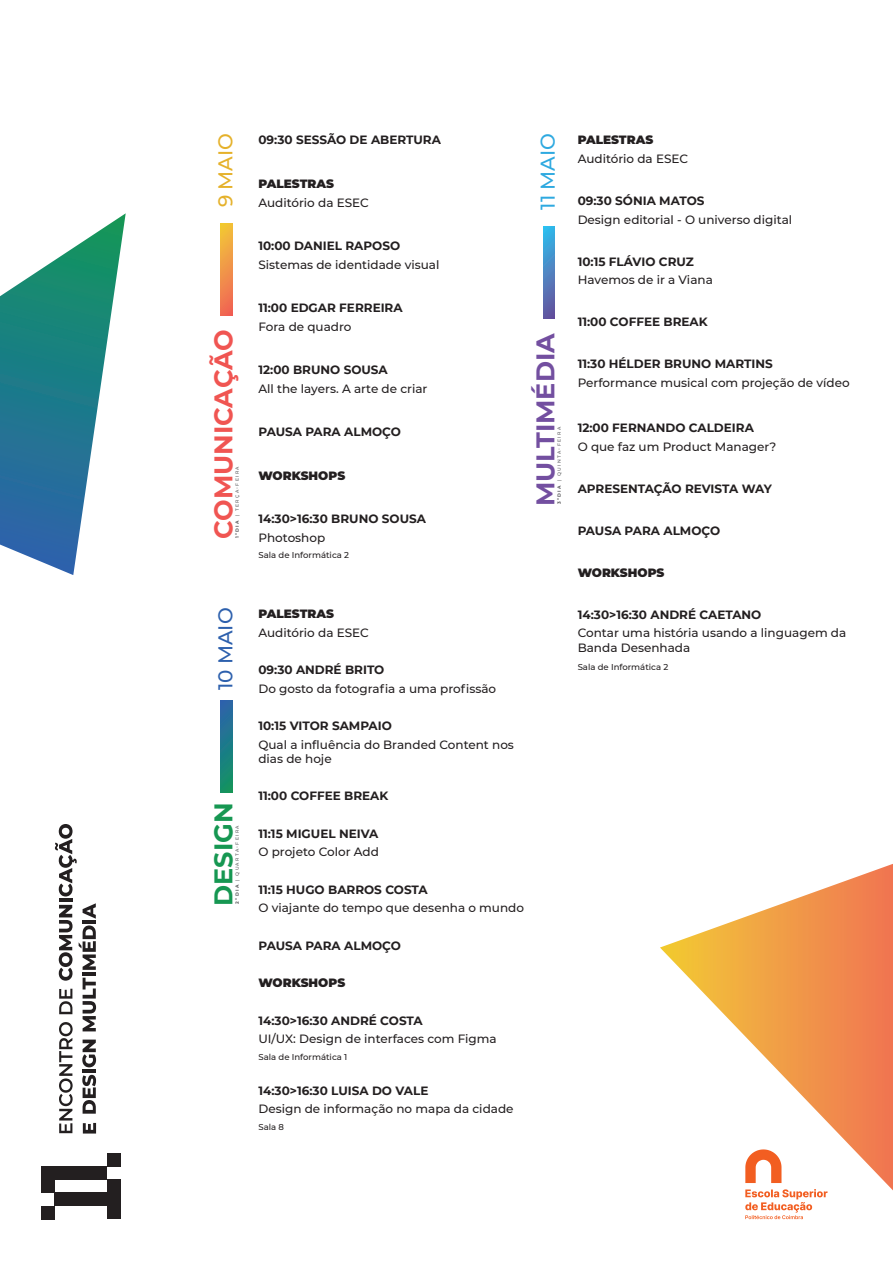
<style>
.page{position:relative;width:893px;height:1263px;background:#fff}
.page>*{position:absolute;margin:0;border:0;box-sizing:border-box;transform-origin:0 0}
.t1{font:700 25.5px "Montserrat";color:#f05552}
.t2{font:700 25.5px "Montserrat";color:#734fa0}
.t3{font:700 25.5px "Montserrat";color:#169752}
.t4{font:500 19.95px "Montserrat";color:#2d60ad}
.t5{font:500 19.95px "Montserrat";color:#2ea9e0}
.t6{font:500 19.95px "Montserrat";color:#e5b12a}
.t7{font:500 12px/14.4px "Montserrat";color:#231f20}
.t8{font:700 12px "Montserrat";color:#231f20}
.t9{font:900 12px "Montserrat";color:#231f20}
.t10{font:500 8.55px "Montserrat";color:#231f20}
.t11{font:500 4.5px "Montserrat";letter-spacing:.3em;color:#565759}
.s1{font-weight:700}
</style>
<div class="page">
<div style="left:41px;top:1206px;width:13px;height:13px;background:#231f20"></div>
<div style="left:107px;top:1179px;width:13px;height:40px;background:#231f20"></div>
<div style="left:54px;top:1193px;width:53px;height:13px;background:#231f20"></div>
<div style="left:54px;top:1166px;width:53px;height:13px;background:#231f20"></div>
<div style="left:41px;top:1166px;width:13px;height:27px;background:#231f20"></div>
<div style="left:107px;top:1153px;width:13px;height:13px;background:#231f20"></div>
<svg style="left:59px;top:1022px;width:14px;height:111px"></svg>
<svg style="left:59px;top:989px;width:13px;height:25px"></svg>
<svg style="left:59px;top:905px;width:14px;height:76px"></svg>
<hr style="left:59px;top:898px;width:13px;height:4px;background:#231f20">
<svg style="left:55px;top:824px;width:22px;height:72px"></svg>
<svg style="left:83px;top:1123px;width:13px;height:10px"></svg>
<svg style="left:82px;top:1075px;width:14px;height:39px"></svg>
<hr style="left:83px;top:1069px;width:13px;height:4px;background:#231f20">
<svg style="left:82px;top:1039px;width:14px;height:28px"></svg>
<svg style="left:83px;top:978px;width:13px;height:53px"></svg>
<hr style="left:83px;top:972px;width:13px;height:4px;background:#231f20">
<svg style="left:79px;top:903px;width:17px;height:67px"></svg>
<svg style="left:745px;top:1190px;width:82px;height:29px"></svg>
<svg style="left:660px;top:864px;width:233px;height:326px"></svg>
<svg style="left:0;top:213px;width:126px;height:362px"></svg>
<svg style="left:221px;top:223px;width:11px;height:92px"></svg>
<svg style="left:221px;top:701px;width:11px;height:92px"></svg>
<svg style="left:543px;top:226px;width:12px;height:92px"></svg>
<h2 class="t6" style="left:211px;top:207px;width:76px;rotate:-90deg">9 MAIO</h2>
<h1 class="t1" style="left:205px;top:539px;width:212px;rotate:-90deg">COMUNICAÇÃO</h1>
<p class="t11" style="left:234px;top:538px;width:74px;rotate:-90deg"><span class="s1">1ºDIA</span> | TERÇA-FEIRA</p>
<h2 class="t4" style="left:211px;top:690px;width:84px;rotate:-90deg">10 MAIO</h2>
<h1 class="t3" style="left:205px;top:906px;width:105px;rotate:-90deg">DESIGN</h1>
<p class="t11" style="left:234px;top:904px;width:80px;rotate:-90deg"><span class="s1">2ºDIA</span> | QUARTA-FEIRA</p>
<p class="t8" style="left:258px;top:132px;width:184px">09:30 SESSÃO DE ABERTURA</p>
<p class="t9" style="left:258px;top:175px;width:77px">PALESTRAS</p>
<p class="t7" style="left:258px;top:195px;width:112px">Auditório da ESEC</p>
<p class="t8" style="left:258px;top:237px;width:143px">10:00 DANIEL RAPOSO</p>
<p class="t7" style="left:258px;top:257px;width:182px">Sistemas de identidade visual</p>
<p class="t8" style="left:258px;top:299px;width:146px">11:00 EDGAR FERREIRA</p>
<p class="t7" style="left:258px;top:319px;width:95px">Fora de quadro</p>
<p class="t8" style="left:258px;top:361px;width:131px">12:00 BRUNO SOUSA</p>
<p class="t7" style="left:258px;top:381px;width:171px">All the layers. A arte de criar</p>
<p class="t8" style="left:258px;top:423px;width:144px">PAUSA PARA ALMOÇO</p>
<p class="t9" style="left:258px;top:466px;width:88px">WORKSHOPS</p>
<p class="t8" style="left:258px;top:510px;width:169px">14:30&gt;16:30 BRUNO SOUSA</p>
<p class="t7" style="left:258px;top:530px;width:68px">Photoshop</p>
<p class="t10" style="left:258px;top:549px;width:92px">Sala de Informática 2</p>
<h2 class="t5" style="left:534px;top:210px;width:78px;rotate:-90deg">11 MAIO</h2>
<h1 class="t2" style="left:527px;top:506px;width:175px;rotate:-90deg">MULTIMÉDIA</h1>
<p class="t11" style="left:556px;top:504px;width:79px;rotate:-90deg"><span class="s1">3ºDIA</span> | QUINTA-FEIRA</p>
<p class="t9" style="left:258px;top:605px;width:77px">PALESTRAS</p>
<p class="t7" style="left:258px;top:625px;width:112px">Auditório da ESEC</p>
<p class="t8" style="left:258px;top:661px;width:128px">09:30 ANDRÉ BRITO</p>
<p class="t7" style="left:258px;top:681px;width:239px">Do gosto da fotografia a uma profissão</p>
<p class="t8" style="left:258px;top:717px;width:135px">10:15 VITOR SAMPAIO</p>
<p class="t7" style="left:258px;top:737px;width:257px">Qual a influência do Branded Content nos dias de hoje</p>
<p class="t8" style="left:258px;top:787px;width:131px">11:00 COFFEE BREAK</p>
<p class="t8" style="left:258px;top:825px;width:121px">11:15 MIGUEL NEIVA</p>
<p class="t7" style="left:258px;top:844px;width:122px">O projeto Color Add</p>
<p class="t8" style="left:258px;top:881px;width:171px">11:15 HUGO BARROS COSTA</p>
<p class="t7" style="left:258px;top:900px;width:267px">O viajante do tempo que desenha o mundo</p>
<p class="t8" style="left:258px;top:937px;width:144px">PAUSA PARA ALMOÇO</p>
<p class="t9" style="left:258px;top:974px;width:88px">WORKSHOPS</p>
<p class="t8" style="left:258px;top:1012px;width:166px">14:30&gt;16:30 ANDRÉ COSTA</p>
<p class="t7" style="left:258px;top:1031px;width:240px">UI/UX: Design de interfaces com Figma</p>
<p class="t10" style="left:258px;top:1051px;width:90px">Sala de Informática 1</p>
<p class="t8" style="left:258px;top:1082px;width:171px">14:30&gt;16:30 LUISA DO VALE</p>
<p class="t7" style="left:258px;top:1101px;width:257px">Design de informação no mapa da cidade</p>
<p class="t10" style="left:258px;top:1121px;width:27px">Sala 8</p>
<p class="t9" style="left:578px;top:131px;width:77px">PALESTRAS</p>
<p class="t7" style="left:578px;top:151px;width:112px">Auditório da ESEC</p>
<p class="t8" style="left:578px;top:192px;width:128px">09:30 SÓNIA MATOS</p>
<p class="t7" style="left:578px;top:212px;width:216px">Design editorial - O universo digital</p>
<p class="t8" style="left:578px;top:253px;width:118px">10:15 FLÁVIO CRUZ</p>
<p class="t7" style="left:578px;top:272px;width:137px">Havemos de ir a Viana</p>
<p class="t8" style="left:578px;top:313px;width:131px">11:00 COFFEE BREAK</p>
<p class="t8" style="left:578px;top:355px;width:197px">11:30 HÉLDER BRUNO MARTINS</p>
<p class="t7" style="left:578px;top:375px;width:274px">Performance musical com projeção de vídeo</p>
<p class="t8" style="left:578px;top:419px;width:178px">12:00 FERNANDO CALDEIRA</p>
<p class="t7" style="left:578px;top:439px;width:200px">O que faz um Product Manager?</p>
<p class="t8" style="left:578px;top:480px;width:196px">APRESENTAÇÃO REVISTA WAY</p>
<p class="t8" style="left:578px;top:522px;width:144px">PAUSA PARA ALMOÇO</p>
<p class="t9" style="left:578px;top:564px;width:88px">WORKSHOPS</p>
<p class="t8" style="left:578px;top:606px;width:185px">14:30&gt;16:30 ANDRÉ CAETANO</p>
<p class="t7" style="left:578px;top:625px;width:270px">Contar uma história usando a linguagem da<br>Banda Desenhada</p>
<p class="t10" style="left:578px;top:661px;width:92px">Sala de Informática 2</p>
</div>
